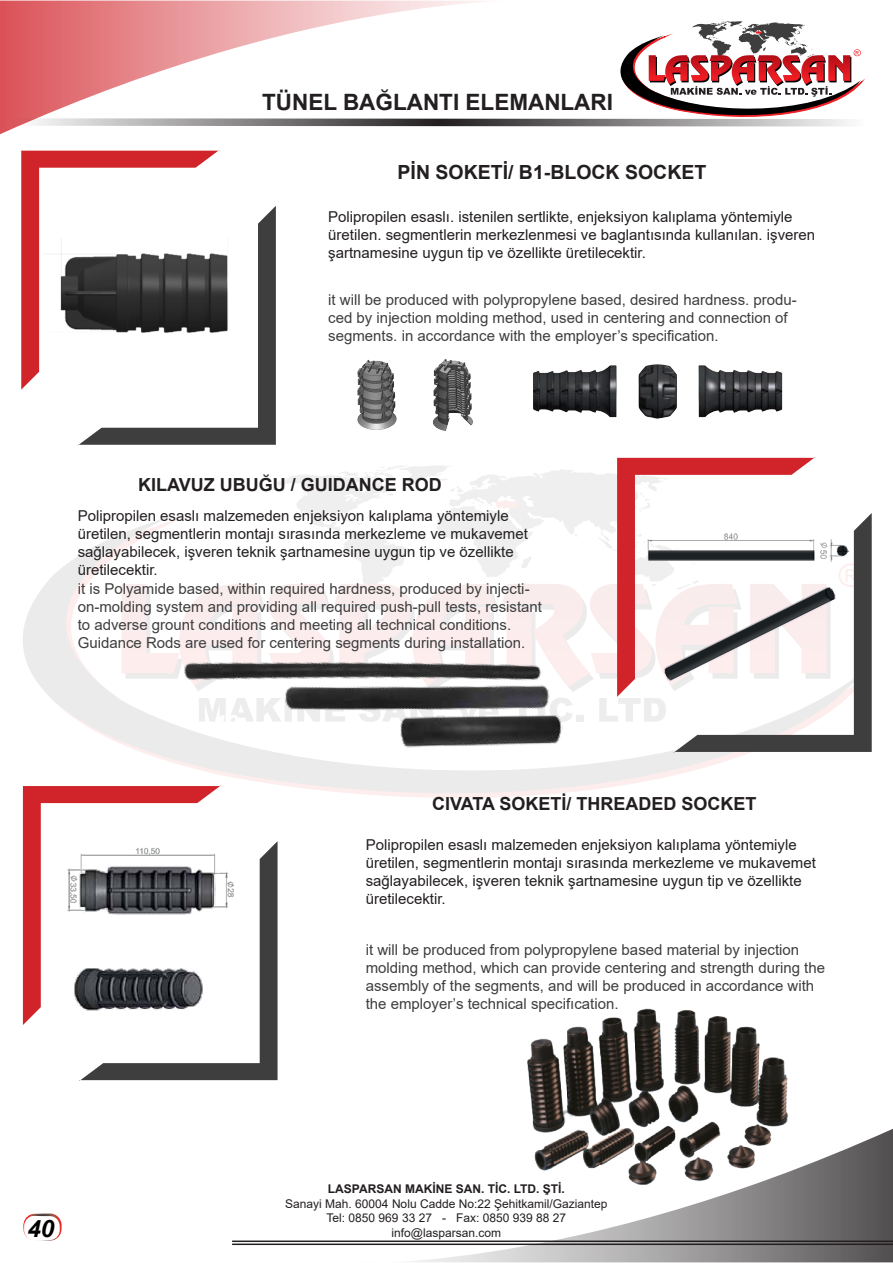
<style>
.page{position:relative;width:893px;height:1263px;background:#fff}
.page>*{position:absolute;margin:0;border:0;box-sizing:border-box;transform-origin:0 0}
.t1{font:italic 700 24px "Arial";color:#000}
.t2{font:700 22.5px "Arial";color:#231f20}
.t3{font:700 19.5px "Arial";color:#231f20}
.t4{font:700 18px "Arial";color:#231f20}
.t5{font:15px/18px "Arial";color:#3e3e3f}
.t6{font:15px/18px "Arial";color:#231f20}
.t7{font:12px/14.4px "Arial";color:#231f20;text-align:center}
.t8{font:700 12px "Arial";color:#231f20}
</style>
<div class="page">
<hr style="left:232px;top:1240px;width:661px;height:2px;background:#231f20">
<hr style="left:232px;top:1243px;width:661px;height:2px;background:#231f20">
<svg style="left:0;top:0;width:485px;height:134px"></svg>
<svg style="left:336px;top:1129px;width:557px;height:134px"></svg>
<svg style="left:14px;top:21px;width:851px;height:107px"></svg>
<svg style="left:22px;top:526px;width:726px;height:273px"></svg>
<svg style="left:276px;top:465px;width:341px;height:21px"></svg>
<svg style="left:617px;top:698px;width:49px;height:24px"></svg>
<svg style="left:23px;top:1213px;width:39px;height:27px"></svg>
<svg style="left:21px;top:150px;width:198px;height:240px"></svg>
<svg style="left:78px;top:206px;width:198px;height:239px"></svg>
<img style="left:28px;top:198px;width:240px;height:180px">
<svg style="left:617px;top:457px;width:198px;height:240px"></svg>
<svg style="left:674px;top:513px;width:198px;height:240px"></svg>
<img style="left:624px;top:513px;width:239px;height:180px">
<svg style="left:23px;top:785px;width:120px;height:240px"></svg>
<svg style="left:79px;top:876px;width:199px;height:205px"></svg>
<img style="left:28px;top:841px;width:240px;height:180px">
<img style="left:357px;top:359px;width:116px;height:72px">
<img style="left:533px;top:364px;width:250px;height:55px">
<img style="left:143px;top:486px;width:474px;height:390px">
<img style="left:521px;top:1008px;width:276px;height:188px">
<p class="t2" style="left:262px;top:86px;width:352px">TÜNEL BAĞLANTI ELEMANLARI</p>
<p class="t3" style="left:398px;top:159px;width:310px">PİN SOKETİ/ B1-BLOCK SOCKET</p>
<p class="t6" style="left:328px;top:208px;width:488px">Polipropilen esaslı. istenilen sertlikte, enjeksiyon kalıplama yöntemiyle üretilen. segmentlerin merkezlenmesi ve baglantısında kullanılan. işveren şartnamesine uygun tip ve özellikte üretilecektir.</p>
<p class="t5" style="left:328px;top:290px;width:470px">it will be produced with polypropylene based, desired hardness. produ&shy;ced by injection molding method, used in centering and connection of segments. in accordance with the employer’s specification.</p>
<p class="t4" style="left:138px;top:472px;width:305px">KILAVUZ UBUĞU / GUIDANCE ROD</p>
<p class="t6" style="left:78px;top:507px;width:452px">Polipropilen esaslı malzemeden enjeksiyon kalıplama yöntemiyle üretilen, segmentlerin montajı sırasında merkezleme ve mukavemet sağlayabilecek, işveren teknik şartnamesine uygun tip ve özellikte üretilecektir.</p>
<p class="t5" style="left:78px;top:579px;width:466px">it is Polyamide based, within required hardness, produced by injecti&shy;on-molding system and providing all required push-pull tests, resistant to adverse grount conditions and meeting all technical conditions.<br>Guidance Rods are used for centering segments during installation.</p>
<p class="t4" style="left:432px;top:791px;width:326px">CIVATA SOKETİ/ THREADED SOCKET</p>
<p class="t6" style="left:366px;top:835px;width:452px">Polipropilen esaslı malzemeden enjeksiyon kalıplama yöntemiyle üretilen, segmentlerin montajı sırasında merkezleme ve mukavemet sağlayabilecek, işveren teknik şartnamesine uygun tip ve özellikte üretilecektir.</p>
<p class="t5" style="left:366px;top:940px;width:461px">it will be produced from polypropylene based material by injection molding method, which can provide centering and strength during the assembly of the segments, and will be produced in accordance with the employer’s technical specifıcation.</p>
<h1 class="t1" style="left:27px;top:1213px;width:28px">40</h1>
<p class="t8" style="left:328px;top:1181px;width:238px">LASPARSAN MAKİNE SAN. TİC. LTD. ŞTİ.</p>
<p class="t7" style="left:285px;top:1196px;width:324px">Sanayi Mah. 60004 Nolu Cadde No:22 Şehitkamil/Gaziantep<br>Tel: 0850 969 33 27 - Fax: 0850 939 88 27 info@lasparsan.com</p>
</div>
